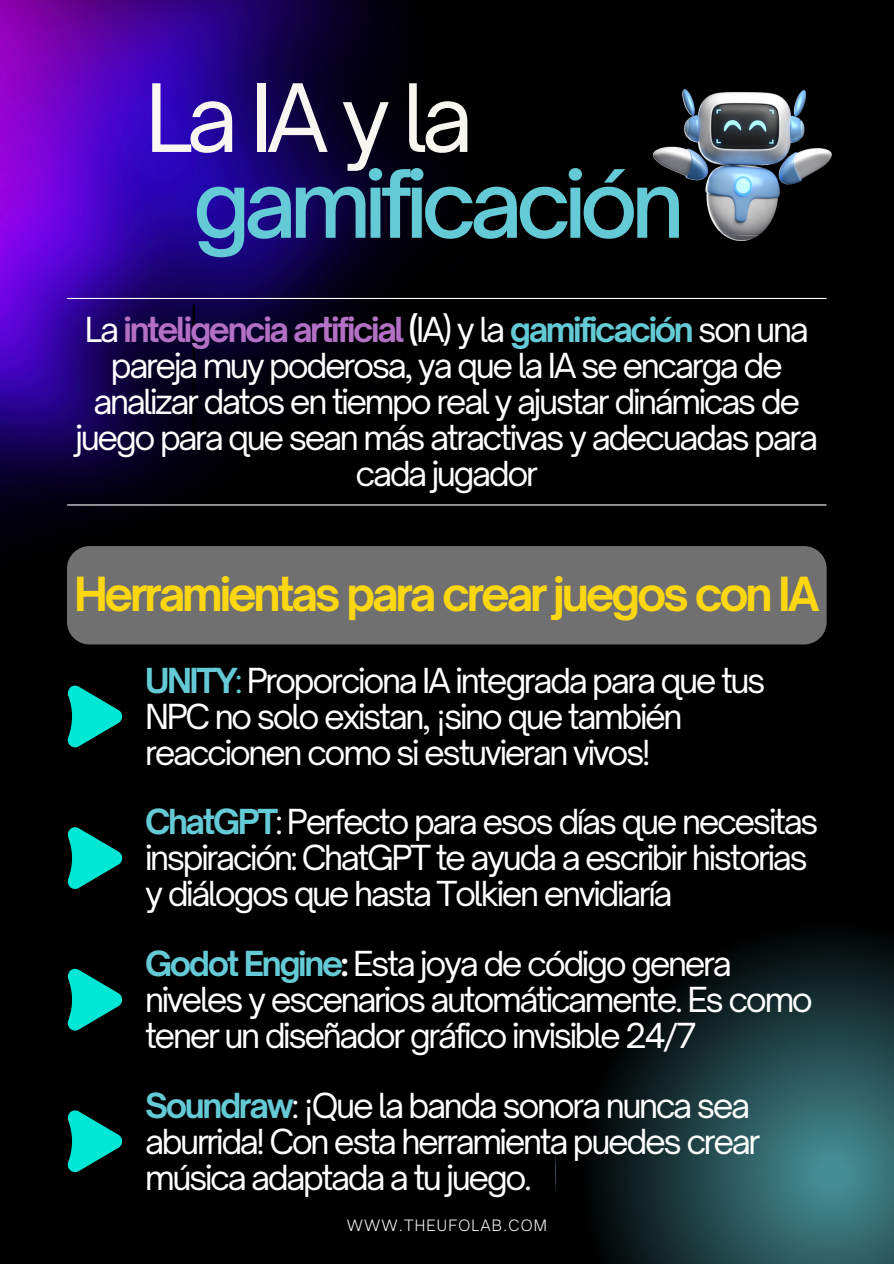
<style>
.page{position:relative;width:894px;height:1264px;background:#fff}
.page>*{position:absolute;margin:0;border:0;box-sizing:border-box;transform-origin:0 0}
.t1{font:500 90px "Open Sauce One";letter-spacing:-.07em;color:#64cad6}
.t2{font:90px "Open Sauce One";letter-spacing:.03em;color:#f8f6f1}
.t3{font:700 45px "Open Sauce One";letter-spacing:-.07em;color:#fdd711}
.t4{font:33px/36px "Open Sauce One";letter-spacing:-.07em;color:#fff}
.t5{font:300 15px "Open Sauce One";letter-spacing:.075em;color:#f1f2f2}
.s1{font-weight:700;color:#b370c4}
.s2{font-weight:700}
.s3{font-weight:700;color:#64cad6}
.s4{color:#64cad6}
</style>
<div class="page">
<div style="left:0;top:0;width:893px;height:1263px;background:#000"></div>
<img style="left:0;top:0;width:466px;height:564px">
<hr style="left:192px;top:305px;width:3px;height:145px;background:#000">
<hr style="left:194px;top:504px;width:2px;height:146px;background:#000">
<svg style="left:555px;top:940px;width:338px;height:323px"></svg>
<img style="left:653px;top:89px;width:177px;height:151px">
<hr style="left:67px;top:504px;width:758px;height:1px;background:#fff">
<hr style="left:67px;top:298px;width:758px;height:1px;background:#fff">
<div style="left:67px;top:546px;width:759px;height:98px;background:#707070;border-radius:23px"></div>
<svg style="left:67px;top:685px;width:55px;height:63px"></svg>
<svg style="left:67px;top:827px;width:55px;height:62px"></svg>
<svg style="left:67px;top:968px;width:55px;height:63px"></svg>
<svg style="left:67px;top:1110px;width:55px;height:62px"></svg>
<p class="t2" style="left:145px;top:62px;width:329px">LaIAyla</p>
<p class="t1" style="left:192px;top:148px;width:493px">gamificación</p>
<h2 class="t4" style="left:76px;top:311px;width:743px;text-align:center">La <span class="s1">inteligencia artificial</span> <span class="s2">(</span>IA) y la <span class="s3">gamificación</span> son una pareja muy poderosa, ya que la IA se encarga de analizar datos en tiempo real y ajustar dinámicas de juego para que sean más atractivas y adecuadas para cada jugador</h2>
<p class="t3" style="left:74px;top:566px;width:747px">Herramientas para crear juegos con IA</p>
<h1 class="t4" style="left:145px;top:662px;width:622px"><span class="s3">UNITY</span><span class="s4">:</span> Proporciona IA integrada para que tus<br>NPC no solo existan, ¡sino que también reaccionen como si estuvieran vivos!</h1>
<p class="t4" style="left:145px;top:803px;width:675px"><span class="s3">ChatGPT</span>: Perfecto para esos días que necesitas inspiración: ChatGPT te ayuda a escribir historias y diálogos que hasta Tolkien envidiaría</p>
<h4 class="t4" style="left:145px;top:945px;width:669px"><span class="s3">Godot Engine</span><span class="s2">:</span> Esta joya de código genera niveles y escenarios automáticamente. Es como tener un diseñador gráfico invisible 24/7</h4>
<p class="t4" style="left:145px;top:1086px;width:616px"><span class="s3">Soundraw</span>: ¡Que la banda sonora nunca sea aburrida! Con esta herramienta puedes crear música adaptada a tu juego.</p>
<p class="t5" style="left:346px;top:1215px;width:202px">WWW.THEUFOLAB.COM</p>
</div>
